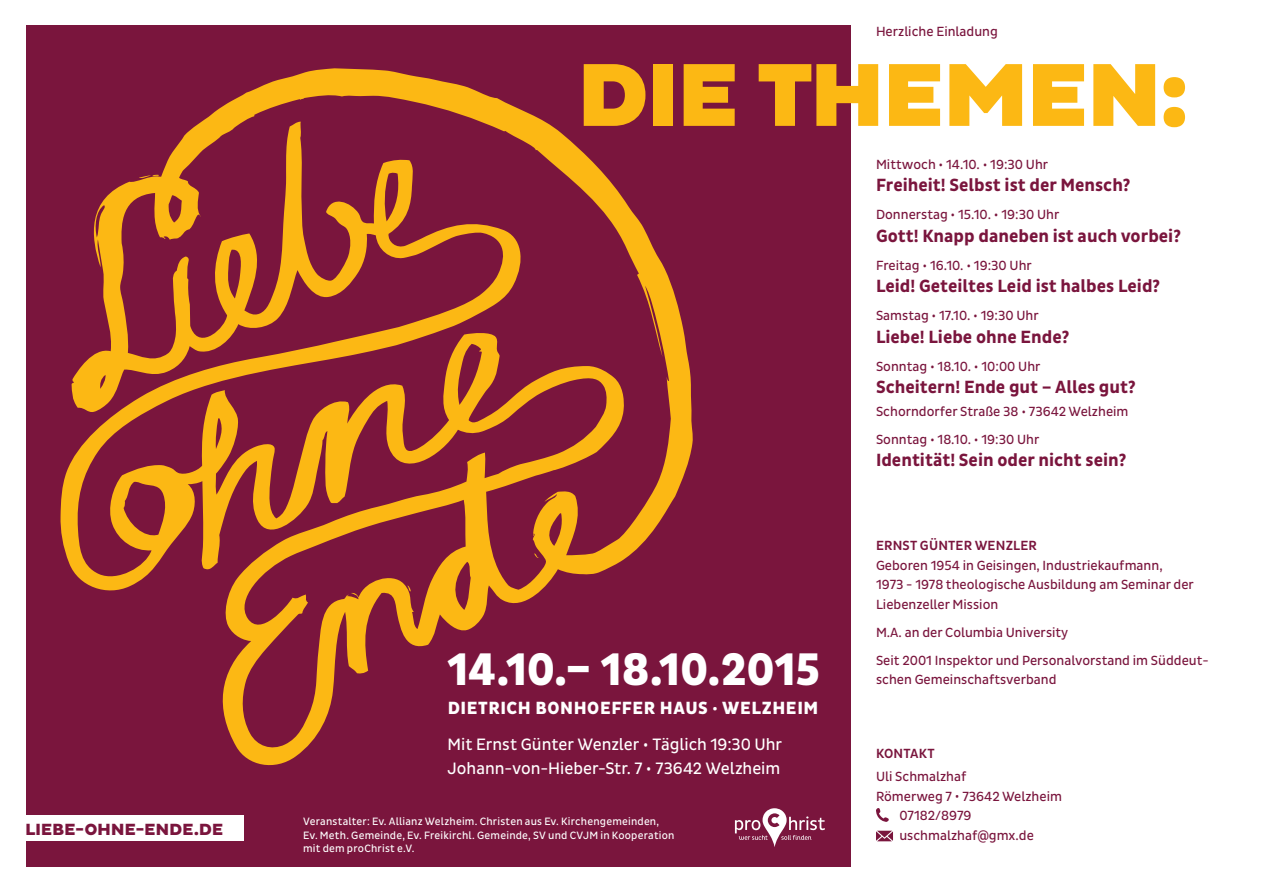
<style>
.page{position:relative;width:1263px;height:893px;background:#fff}
.page>*{position:absolute;margin:0;border:0;box-sizing:border-box;transform-origin:0 0}
.t1{font:900 90.75px "Pluto";letter-spacing:-.05em;color:#fcb814}
.Titel__Datum{font:800 46.5px "Pluto Sans Cond";letter-spacing:-.01em;color:#fff}
.Fliesstext_8pt{font:700 18px "Pluto Sans Cond";color:#7a153d}
.Titel__Ort{font:800 18px "Pluto Sans Cond";letter-spacing:.03em;color:#fff}
.Titel__Redner_Zeit_O{font:16.8px "Pluto Sans Cond";color:#fff}
.Webadresse{font:800 16.5px "Pluto";letter-spacing:-.02em;color:#7a153d}
.Headline_2_Versal{font:13.5px/19.5px "Pluto Sans Cond";color:#7a153d}
.Fliesstext_8pt-2{font:13.5px "Pluto Sans Cond";color:#7a153d}
.Formular_Fliesstext{font:13.5px "Pluto Sans Cond";color:#7a153d}
.Formular_Fliesstext-2{font:500 13.5px "Pluto Sans Cond";letter-spacing:.015em;color:#7a153d}
.t2{font:10.8px/13.6px "Pluto Sans Cond";letter-spacing:.02em;color:#fff}
.s1{font-weight:500}
</style>
<div class="page">
<div style="left:26px;top:26px;width:824px;height:841px;background:#7a153d"></div>
<svg style="left:735px;top:808px;width:90px;height:39px"></svg>
<svg style="left:60px;top:68px;width:633px;height:698px"></svg>
<div style="left:0;top:816px;width:243px;height:25px;background:#fff"></div>
<svg style="left:876px;top:808px;width:13px;height:14px"></svg>
<svg style="left:876px;top:831px;width:17px;height:10px"></svg>
<p class="Webadresse" style="left:25px;top:819px;width:200px">LIEBE-OHNE-ENDE.DE</p>
<p class="Fliesstext_8pt-2" style="left:876px;top:23px;width:123px">Herzliche Einladung</p>
<p class="t1" style="left:576px;top:42px;width:616px">DIE THEMEN:</p>
<p class="Titel__Datum" style="left:448px;top:643px;width:374px">14.10.– 18.10.2015</p>
<p class="Titel__Ort" style="left:448px;top:697px;width:372px">DIETRICH BONHOEFFER HAUS ∙ WELZHEIM</p>
<p class="Titel__Redner_Zeit_O" style="left:448px;top:735px;width:336px">Mit Ernst Günter Wenzler • Täglich 19:30 Uhr</p>
<p class="Titel__Redner_Zeit_O" style="left:448px;top:759px;width:334px">Johann-von-Hieber-Str. 7 • 73642 Welzheim</p>
<p class="t2" style="left:303px;top:815px;width:373px">Veranstalter: Ev. Allianz Welzheim. Christen aus Ev. Kirchengemeinden,<br>Ev. Meth. Gemeinde, Ev. Freikirchl. Gemeinde, SV und CVJM in Kooperation mit dem proChrist e.V.</p>
<p class="Fliesstext_8pt-2" style="left:876px;top:156px;width:174px">Mittwoch • 14.10. • 19:30 Uhr</p>
<p class="Fliesstext_8pt" style="left:876px;top:175px;width:256px">Freiheit! Selbst ist der Mensch?</p>
<p class="Fliesstext_8pt-2" style="left:876px;top:207px;width:185px">Donnerstag • 15.10. • 19:30 Uhr</p>
<p class="Fliesstext_8pt" style="left:876px;top:225px;width:306px">Gott! Knapp daneben ist auch vorbei?</p>
<p class="Fliesstext_8pt-2" style="left:876px;top:257px;width:157px">Freitag • 16.10. • 19:30 Uhr</p>
<p class="Fliesstext_8pt" style="left:876px;top:276px;width:286px">Leid! Geteiltes Leid ist halbes Leid?</p>
<p class="Fliesstext_8pt-2" style="left:876px;top:308px;width:164px">Samstag • 17.10. • 19:30 Uhr</p>
<p class="Fliesstext_8pt" style="left:876px;top:326px;width:195px">Liebe! Liebe ohne Ende?</p>
<p class="Fliesstext_8pt-2" style="left:876px;top:358px;width:166px">Sonntag • 18.10. • 10:00 Uhr</p>
<p class="Fliesstext_8pt" style="left:876px;top:377px;width:261px">Scheitern! Ende gut – Alles gut?</p>
<p class="Fliesstext_8pt-2" style="left:876px;top:403px;width:254px">Schorndorfer Straße 38 • 73642 Welzheim</p>
<p class="Fliesstext_8pt-2" style="left:876px;top:431px;width:165px">Sonntag • 18.10. • 19:30 Uhr</p>
<p class="Fliesstext_8pt" style="left:876px;top:450px;width:252px">Identität! Sein oder nicht sein?</p>
<p class="Headline_2_Versal" style="left:876px;top:536px;width:319px"><span class="s1">ERNST GÜNTER WENZLER<br></span>Geboren 1954 in Geisingen, Industriekaufmann,<br>1973 - 1978 theologische Ausbildung am Seminar der Liebenzeller Mission</p>
<p class="Headline_2_Versal" style="left:876px;top:622px;width:194px">M.A. an der Columbia University</p>
<p class="Headline_2_Versal" style="left:876px;top:650px;width:334px">Seit 2001 Inspektor und Personalvorstand im Süddeut&shy;schen Gemeinschaftsverband</p>
<p class="Formular_Fliesstext-2" style="left:876px;top:745px;width:60px">KONTAKT</p>
<p class="Formular_Fliesstext" style="left:876px;top:769px;width:92px">Uli Schmalzhaf</p>
<p class="Formular_Fliesstext" style="left:876px;top:789px;width:188px">Römerweg 7 • 73642 Welzheim</p>
<p class="Formular_Fliesstext" style="left:899px;top:808px;width:74px">07182/8979</p>
<p class="Formular_Fliesstext" style="left:899px;top:828px;width:136px">uschmalzhaf@gmx.de</p>
</div>
